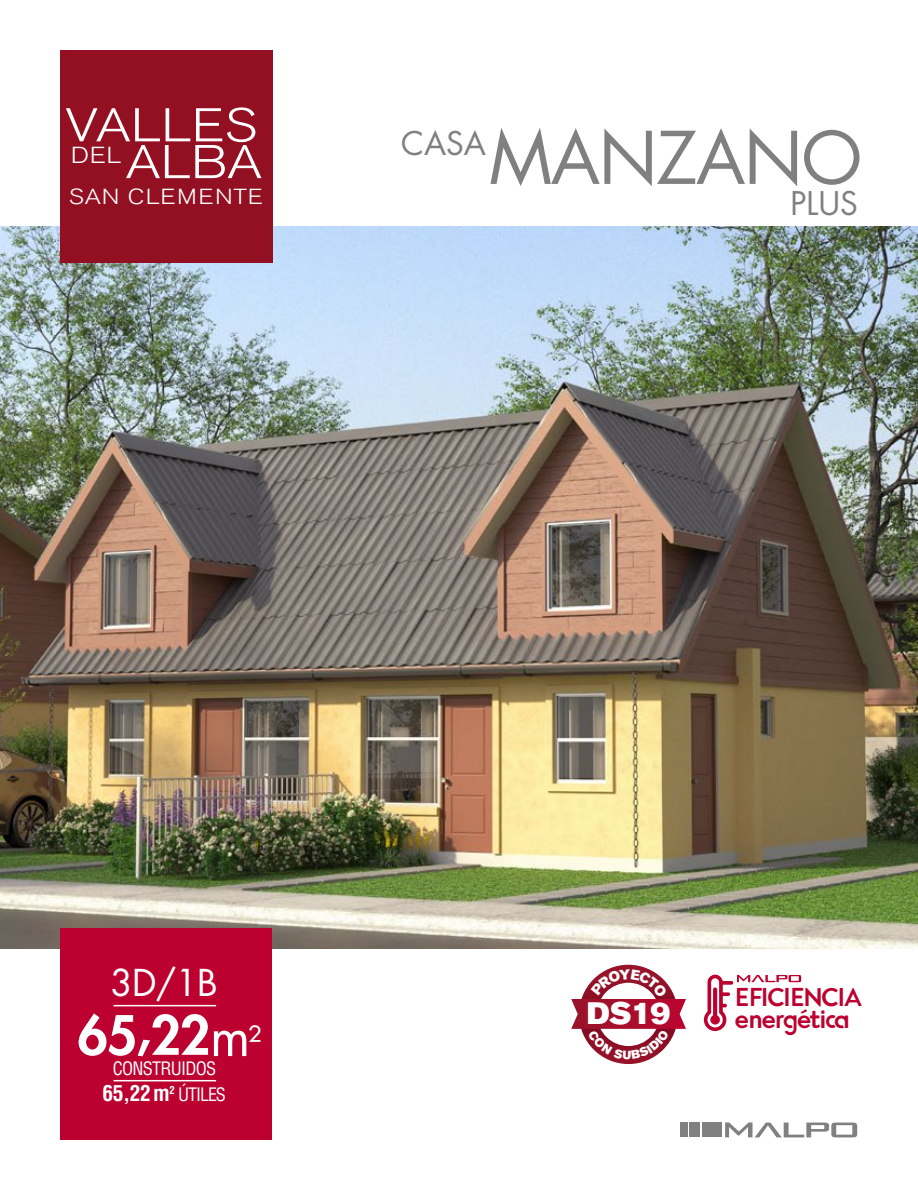
<style>
.page{position:relative;width:918px;height:1188px;background:#fff}
.page>*{position:absolute;margin:0;border:0;box-sizing:border-box;transform-origin:0 0}
.t1{font:70.5px "Futura Std";letter-spacing:-.02em;color:#808080}
.t2{font:800 52.65px "Futura Std";color:#fff}
.t3{font:300 46.8px/36.8px "Akzidenz Grotesk BQ";color:#fff;text-align:right;scale:1.16 1}
.t4{font:36px "Futura Std";color:#fff}
.t5{font:31.8px "Futura Std";color:#808080}
.t6{font:30.75px "Akzidenz Grotesk BQ Super";color:#fff}
.t7{font:26.7px "Enso";letter-spacing:-.04em;color:#bc002f}
.t8{font:25.8px "Enso";letter-spacing:-.06em;color:#bc002f}
.t9{font:300 23.1px "Akzidenz Grotesk BQ";color:#fff;scale:1.16 1}
.t10{font:300 21.6px "Akzidenz Grotesk BQ";letter-spacing:.04em;color:#fff;scale:1.16 1}
.t11{font:700 condensed 21.45px "Helvetica LT Std";color:#fff}
.t12{font:condensed 18.15px "Helvetica LT Std";letter-spacing:-.04em;color:#fff}
.t13{font:700 condensed 10.8px "Helvetica LT Std";color:#fff}
.s1{font-weight:400}
.s2{font-weight:400;font-size:36.15px}
.s3{font-weight:400;font-size:18.15px}
</style>
<div class="page">
<img style="left:0;top:226px;width:918px;height:722px">
<div style="left:681px;top:1123px;width:7px;height:14px;background:#808080"></div>
<div style="left:690px;top:1123px;width:10px;height:14px;background:#808080"></div>
<div style="left:703px;top:1123px;width:19px;height:14px;background:#808080"></div>
<svg style="left:725px;top:1122px;width:132px;height:15px"></svg>
<svg style="left:703px;top:975px;width:98px;height:56px"></svg>
<div style="left:61px;top:928px;width:211px;height:212px;background:#bc002f"></div>
<hr style="left:114px;top:1005px;width:102px;height:1px;background:#fff">
<hr style="left:114px;top:1080px;width:102px;height:1px;background:#fff">
<div style="left:60px;top:50px;width:212px;height:212px;background:#930f22"></div>
<svg style="left:571px;top:964px;width:115px;height:101px"></svg>
<h3 class="t3" style="left:65px;top:108px;width:171px">VALLES<br>ALBA</h3>
<p class="t10" style="left:69px;top:184px;width:169px">SAN CLEMENTE</p>
<p class="t9" style="left:71px;top:142px;width:45px">DEL</p>
<h3 class="t5" style="left:401px;top:123px;width:86px">CASA</h3>
<h1 class="t1" style="left:489px;top:113px;width:375px">MANZANO</h1>
<h3 class="t5" style="left:791px;top:183px;width:69px">PLUS</h3>
<h3 class="t4" style="left:111px;top:959px;width:109px">3D/1B</h3>
<h2 class="t2" style="left:77px;top:1002px;width:186px">65,22<span class="s1">m</span><span class="s2">²</span></h2>
<p class="t12" style="left:113px;top:1057px;width:105px">CONSTRUIDOS</p>
<p class="t11" style="left:103px;top:1080px;width:125px">65,22m <span class="s3">ÚTILES</span></p>
<p class="t13" style="left:170px;top:1084px;width:7px">2</p>
<h3 class="t6" style="left:587px;top:996px;width:85px">DS19</h3>
<p class="t8" style="left:734px;top:977px;width:130px">EFICIENCIA</p>
<p class="t7" style="left:735px;top:998px;width:116px">energética</p>
</div>
